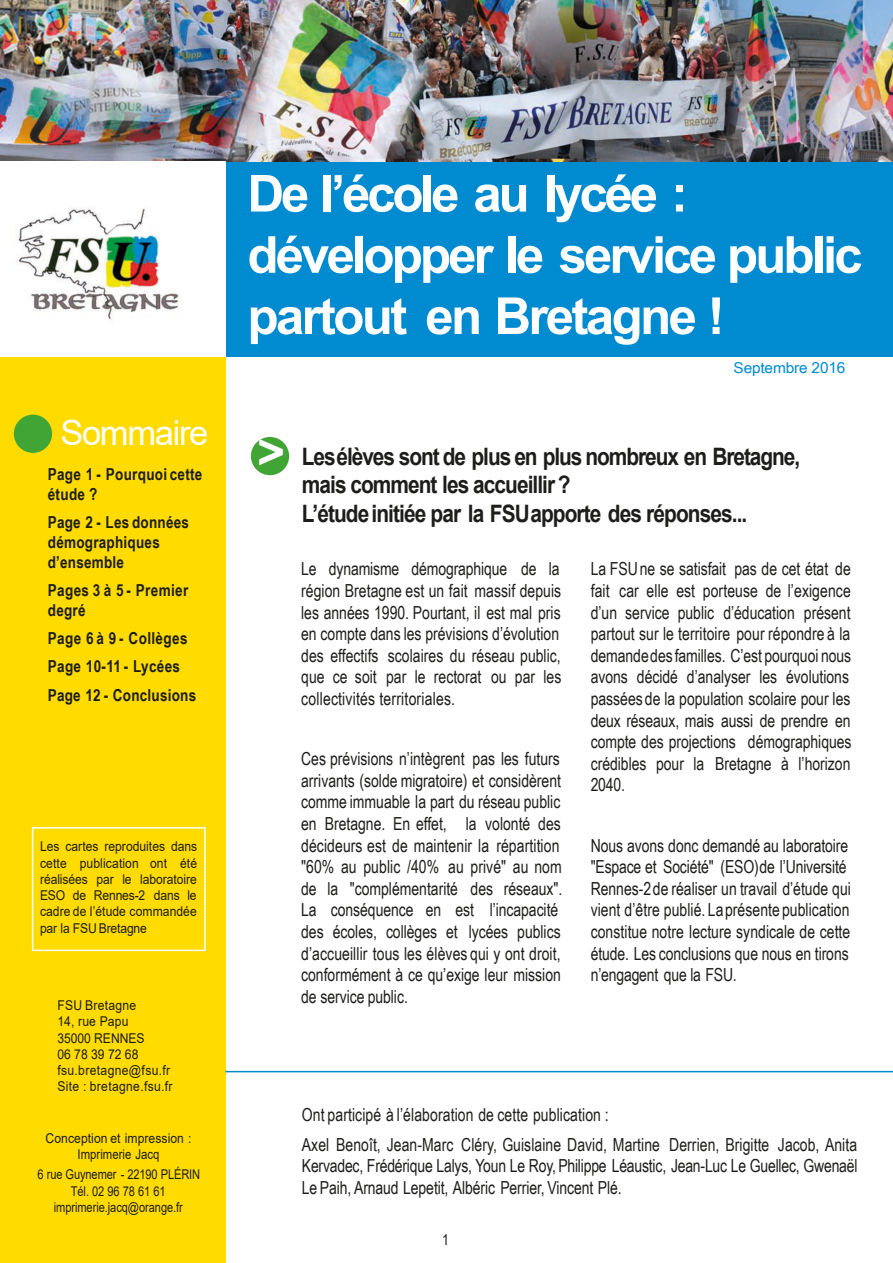
<style>
.page{position:relative;width:893px;height:1263px;background:#fff}
.page>*{position:absolute;margin:0;border:0;box-sizing:border-box;transform-origin:0 0}
.t1{font:700 51px/61.2px "Arial";letter-spacing:-.055em;color:#fff}
.t2{font:700 48px "Arial";color:#fff}
.t3{font:34.5px "Arial";letter-spacing:-.04em;color:#fff}
.t4{font:700 24px/28.8px "Arial";letter-spacing:-.045em;color:#1d1d1b;scale:.87 1}
.t5{font:18px/21.6px "Arial Narrow";color:#1d1d1b;scale:.95 1}
.t6{font:700 16.5px/19.8px "Arial Narrow";letter-spacing:.015em;color:#1d1d1b}
.t7{font:15px "Arial Narrow";letter-spacing:-.01em;color:#008bd1;scale:1.26 1}
.t8{font:15px "Arial Narrow";color:#1d1d1b}
.t9{font:13.5px/16.2px "Arial";letter-spacing:.005em;color:#1d1d1b;text-align:center;scale:.9 1}
.t10{font:13.5px/16.2px "Arial";letter-spacing:.005em;color:#1d1d1b;text-align:center;scale:.82 1}
</style>
<div class="page">
<div style="left:0;top:357px;width:225px;height:906px;background:#ffdb00"></div>
<div style="left:225px;top:162px;width:668px;height:195px;background:#008bd1"></div>
<img style="left:0;top:0;width:893px;height:161px">
<div style="left:14px;top:415px;width:38px;height:38px;background:#40a535;border-radius:50%"></div>
<div style="left:251px;top:437px;width:38px;height:38px;background:#40a535;border-radius:50%"></div>
<div style="left:32px;top:827px;width:174px;height:124px;border:2px solid #fff"></div>
<img style="left:17px;top:208px;width:164px;height:112px">
<hr style="left:225px;top:1071px;width:668px;height:1px;background:#008bd1">
<h3 class="t3" style="left:60px;top:420px;width:150px">Sommaire</h3>
<p class="t6" style="left:48px;top:466px;width:156px">Page 1 - Pourquoi cette étude ?</p>
<p class="t6" style="left:48px;top:514px;width:143px">Page 2 - Les données démographiques d’ensemble</p>
<p class="t6" style="left:48px;top:582px;width:142px">Pages 3 à 5 - Premier degré</p>
<p class="t6" style="left:48px;top:625px;width:150px;line-height:28.3px">Page 6 à 9 - Collèges<br>Page 10-11 - Lycées<br>Page 12 - Conclusions</p>
<p class="t9" style="left:40px;top:840px;width:176px;text-align:justify">Les cartes reproduites dans cette publication ont été réalisées par le laboratoire ESO de Rennes-2 dans le cadre de l’étude commandée par la FSU Bretagne</p>
<p class="t9" style="left:57px;top:999px;width:130px;text-align:left">FSU Bretagne<br>14, rue Papu<br>35000 RENNES<br>06 78 39 72 68 fsu.bretagne@fsu.fr<br>Site : bretagne.fsu.fr</p>
<p class="t9" style="left:46px;top:1131px;width:164px">Conception et impression :<br>Imprimerie Jacq</p>
<p class="t10" style="left:38px;top:1168px;width:200px">6 rue Guynemer - 22190 PLÉRIN<br>Tél. 02 96 78 61 61 imprimerie.jacq@orange.fr</p>
<h1 class="t1" style="left:247px;top:168px;width:617px">De l’école au lycée : développer le service public partout en Bretagne !</h1>
<p class="t7" style="left:733px;top:362px;width:90px">Septembre 2016</p>
<h2 class="t2" style="left:257px;top:434px;width:30px">&gt;</h2>
<h3 class="t4" style="left:302px;top:444px;width:574px">Les élèves sont de plus en plus nombreux en Bretagne, mais comment les accueillir ?<br>L’étude initiée par la FSU apporte des réponses...</h3>
<p class="t5" style="left:301px;top:560px;width:275px">Le dynamisme démographique de la région Bretagne est un fait massif depuis les années 1990. Pourtant, il est mal pris en compte dans les prévisions d’évolution des effectifs scolaires du réseau public, que ce soit par le rectorat ou par les collectivités territoriales.</p>
<p class="t5" style="left:301px;top:750px;width:276px">Ces prévisions n’intègrent pas les futurs arrivants (solde migratoire) et considèrent comme immuable la part du réseau public en Bretagne. En effet, la volonté des décideurs est de maintenir la répartition "60% au public /40% au privé" au nom de la "complémentarité des réseaux".<br>La conséquence en est l’incapacité des écoles, collèges et lycées publics d’accueillir tous les élèves qui y ont droit, conformément à ce qu’exige leur mission de service public.</p>
<p class="t5" style="left:591px;top:560px;width:276px">La FSU ne se satisfait pas de cet état de fait car elle est porteuse de l’exigence d’un service public d’éducation présent partout sur le territoire pour répondre à la demande des familles. C’est pourquoi nous avons décidé d’analyser les évolutions passées de la population scolaire pour les deux réseaux, mais aussi de prendre en compte des projections démographiques crédibles pour la Bretagne à l’horizon 2040.</p>
<p class="t5" style="left:591px;top:836px;width:275px">Nous avons donc demandé au laboratoire "Espace et Société" (ESO) de l’Université Rennes-2 de réaliser un travail d’étude qui vient d’être publié. La présente publication constitue notre lecture syndicale de cette étude. Les conclusions que nous en tirons n’engagent que la FSU.</p>
<p class="t5" style="left:302px;top:1101px;width:586px;line-height:30.2px">Ont participé à l’élaboration de cette publication :<br>Axel Benoît, Jean-Marc Cléry, Guislaine David, Martine Derrien, Brigitte Jacob, Anita</p>
<p class="t5" style="left:302px;top:1157px;width:586px">Kervadec, Frédérique Lalys, Youn Le Roy, Philippe Léaustic, Jean-Luc Le Guellec, Gwenaël<br>Le Paih, Arnaud Lepetit, Albéric Perrier, Vincent Plé.</p>
<p class="t8" style="left:442px;top:1234px;width:8px">1</p>
</div>
